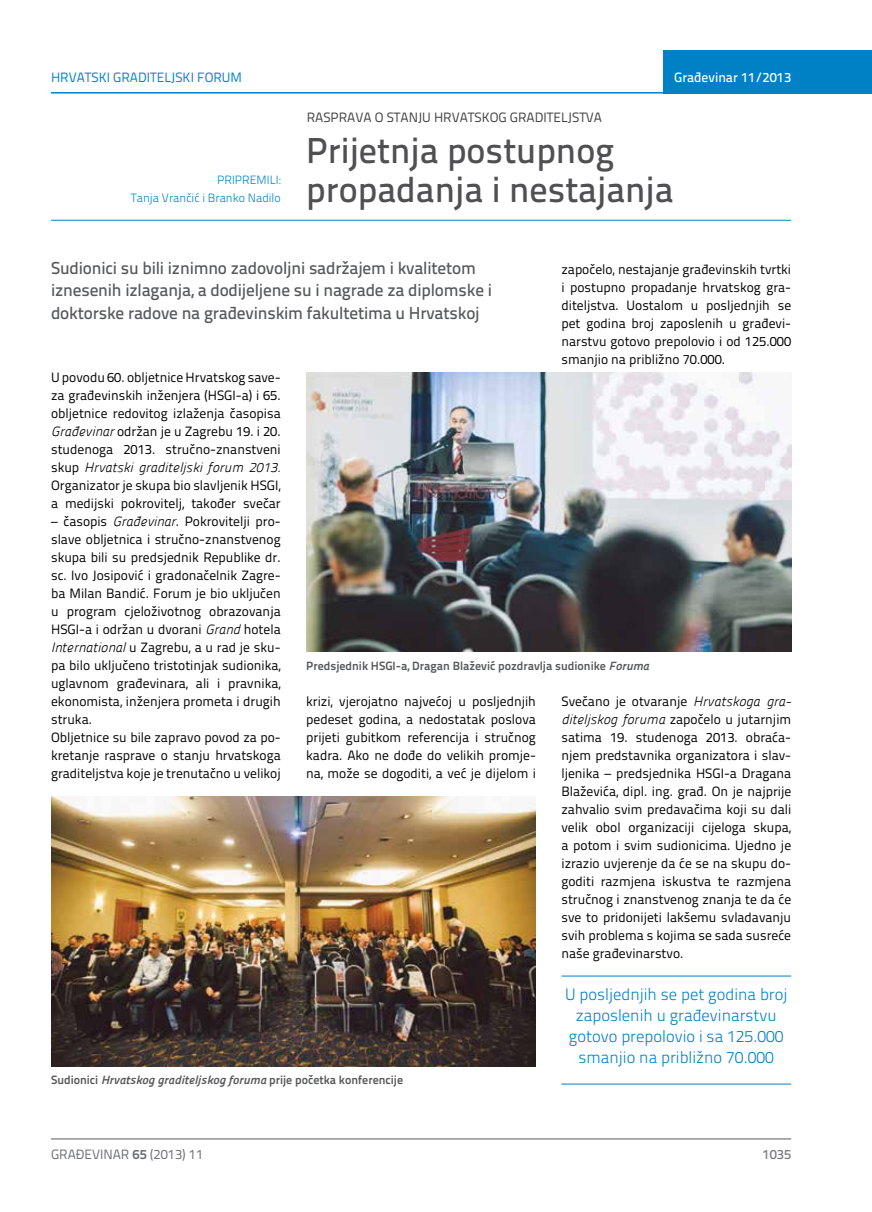
<style>
.page{position:relative;width:872px;height:1212px;background:#fff}
.page>*{position:absolute;margin:0;border:0;box-sizing:border-box;transform-origin:0 0}
.t1{font:500 36px/39px "Titillium Text 22 L";color:#505052}
.t2{font:500 17.25px/22.5px "Titillium Text 22 L";letter-spacing:-.01em;color:#58595b}
.t3{font:300 16.5px/21px "Titillium Text 22 L";color:#0081c6;text-align:center}
.t4{font:13.5px/18px "Titillium Text 22 L";color:#000;text-align:justify}
.t5{font:13.5px "Titillium Text 22 L";color:#414042}
.t6{font:italic 13.5px "Panefresco 250 wt";color:#000}
.t7{font:13.5px "Titillium Text 22 L";color:#0081c6}
.t8{font:13.5px "Titillium Text 22 L";color:#6d6e71}
.t9{font:500 13.5px "Titillium Text 22 L";color:#fff}
.t10{font:500 13.5px "Titillium Text 22 L";color:#797a7d}
.t11{font:700 12px "Titillium Text 22 L";color:#58595b}
.t12{font:300 12px/18px "Titillium Text 22 L";color:#0081c6;text-align:right}
.s1{font-family:"Panefresco 250 wt";font-style:italic}
.s2{font-family:"Titillium Text 22 L";font-style:normal}
.s3{font-family:"Panefresco 800 wt";font-weight:400;font-style:italic}
.s4{font-weight:700}
</style>
<div class="page">
<hr style="left:51px;top:1139px;width:740px;height:1px;background:#58595b">
<div style="left:663px;top:50px;width:209px;height:44px;background:#0081c6"></div>
<hr style="left:51px;top:92px;width:821px;height:2px;background:#0081c6">
<hr style="left:51px;top:220px;width:740px;height:1px;background:#0081c6">
<hr style="left:561px;top:976px;width:230px;height:1px;background:#0081c6">
<hr style="left:561px;top:1084px;width:230px;height:1px;background:#0081c6">
<img style="left:52px;top:796px;width:484px;height:270px">
<img style="left:306px;top:372px;width:485px;height:280px">
<p class="t7" style="left:51px;top:68px;width:192px">HRVATSKI GRADITELJSKI FORUM</p>
<p class="t9" style="left:674px;top:67px;width:118px">Građevinar 11/2013</p>
<p class="t12" style="left:131px;top:170px;width:151px">PRIPREMILI:<br>Tanja Vrančić i Branko Nadilo</p>
<p class="t5" style="left:307px;top:107px;width:297px">RASPRAVA O STANJU HRVATSKOG GRADITELJSTVA</p>
<h1 class="t1" style="left:306px;top:128px;width:369px">Prijetnja postupnog propadanja i nestajanja</h1>
<p class="t2" style="left:51px;top:255px;width:442px">Sudionici su bili iznimno zadovoljni sadržajem i kvalitetom iznesenih izlaganja, a dodijeljene su i nagrade za diplomske i doktorske radove na građevinskim fakultetima u Hrvatskoj</p>
<p class="t4" style="left:561px;top:259px;width:231px">započelo, nestajanje građevinskih tvrtki i postupno propadanje hrvatskog gra&shy;diteljstva. Uostalom u posljednjih se pet godina broj zaposlenih u građevi&shy;narstvu gotovo prepolovio i od 125.000 smanjio na približno 70.000.</p>
<p class="t4" style="left:51px;top:367px;width:231px">U povodu 60. obljetnice Hrvatskog save&shy;za građevinskih inženjera (HSGI-a) i 65. obljetnice redovitog izlaženja časopisa <span class="s1">Građevinar</span> održan je u Zagrebu 19. i 20. studenoga 2013. stručno-znanstveni</p>
<p class="t6" style="left:51px;top:457px;width:231px"><span class="s2">skup</span> Hrvatski graditeljski forum 2013.</p>
<p class="t4" style="left:51px;top:475px;width:231px">Organizator je skupa bio slavljenik HSGI, a medijski pokrovitelj, također svečar</p>
<p class="t4" style="left:51px;top:511px;width:231px;text-align:left">– časopis <span class="s1">Građevinar</span>. Pokrovitelji pro&shy;slave obljetnica i stručno-znanstvenog skupa bili su predsjednik Republike dr. sc. Ivo Josipović i gradonačelnik Zagre&shy;ba Milan Bandić. Forum je bio uključen u program cjeloživotnog obrazovanja HSGI-a i održan u dvorani <span class="s1">Grand</span> hotela <span class="s1">International</span> u Zagrebu, a u rad je sku&shy;pa bilo uključeno tristotinjak sudionika, uglavnom građevinara, ali i pravnika, ekonomista, inženjera prometa i drugih struka.<br>Obljetnice su bile zapravo povod za po&shy;kretanje rasprave o stanju hrvatskoga graditeljstva koje je trenutačno u velikoj</p>
<p class="t11" style="left:306px;top:656px;width:344px">Predsjednik HSGI-a, Dragan Blažević pozdravlja sudionike <span class="s3">Foruma</span></p>
<p class="t4" style="left:306px;top:691px;width:231px">krizi, vjerojatno najvećoj u posljednjih pedeset godina, a nedostatak poslova prijeti gubitkom referencija i stručnog kadra. Ako ne dođe do velikih promje&shy;na, može se dogoditi, a već je dijelom i</p>
<p class="t4" style="left:561px;top:691px;width:231px">Svečano je otvaranje <span class="s1">Hrvatskoga gra&shy;diteljskog foruma</span> započelo u jutarnjim satima 19. studenoga 2013. obraća&shy;njem predstavnika organizatora i slav&shy;ljenika – predsjednika HSGI-a Dragana Blaževića, dipl. ing. građ. On je najprije zahvalio svim predavačima koji su dali velik obol organizaciji cijeloga skupa, a potom i svim sudionicima. Ujedno je izrazio uvjerenje da će se na skupu do&shy;goditi razmjena iskustva te razmjena stručnog i znanstvenog znanja te da će sve to pridonijeti lakšemu svladavanju svih problema s kojima se sada susreće naše građevinarstvo.</p>
<p class="t3" style="left:565px;top:983px;width:224px">U posljednjih se pet godina broj zaposlenih u građevinarstvu gotovo prepolovio i sa 125.000 smanjio na približno 70.000</p>
<p class="t11" style="left:51px;top:1071px;width:353px">Sudionici <span class="s3">Hrvatskog graditeljskog foruma</span> prije početka konferencije</p>
<p class="t8" style="left:51px;top:1144px;width:154px">GRAĐEVINAR <span class="s4">65</span> (2013) 11</p>
<p class="t10" style="left:762px;top:1144px;width:30px">1035</p>
</div>
